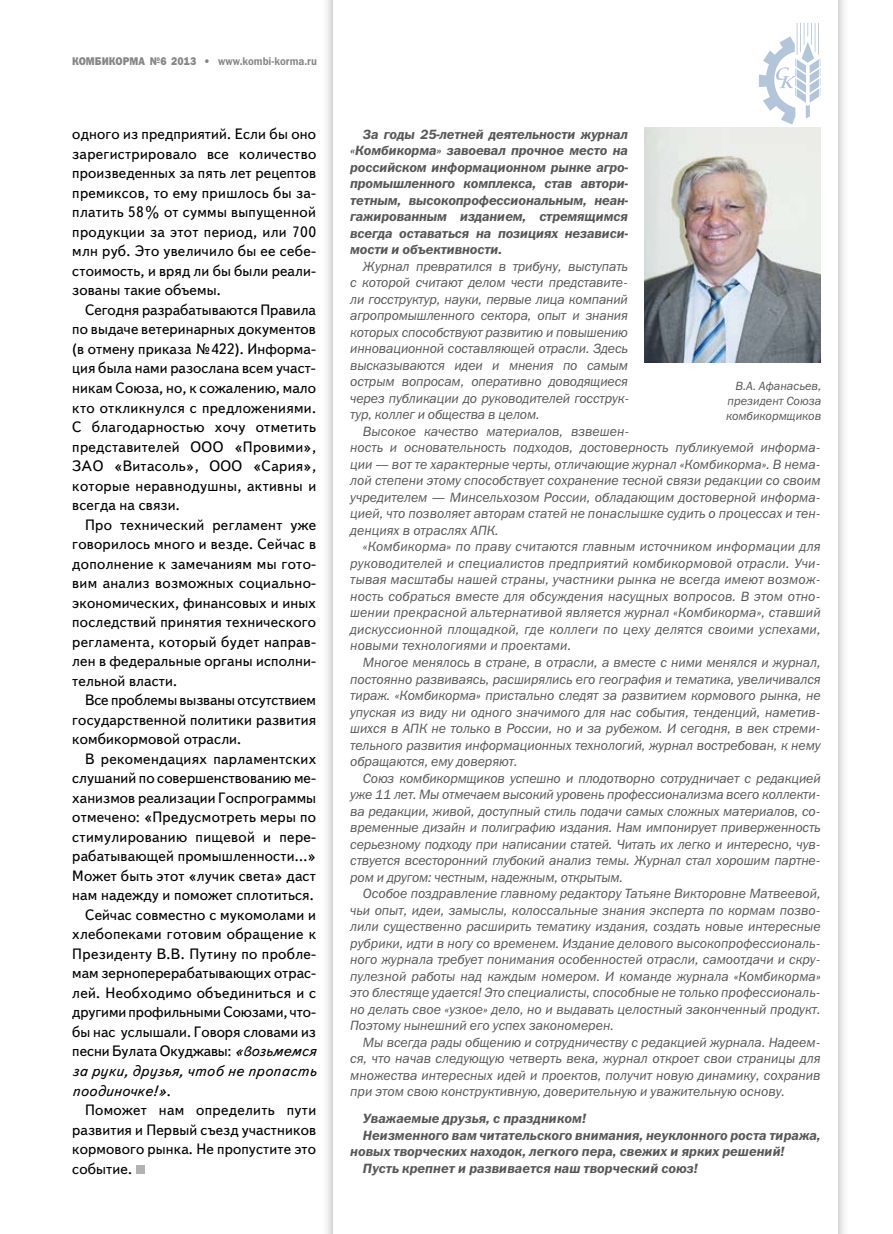
<style>
.page{position:relative;width:893px;height:1234px;background:#fff}
.page>*{position:absolute;margin:0;border:0;box-sizing:border-box;transform-origin:0 0}
.t1{font:15px/19.5px "Text Book C";letter-spacing:.01em;color:#000;text-align:justify}
.t2{font:italic 15px "Text Book C";letter-spacing:.02em;color:#000}
.t3{font:italic 13.5px/16.5px "Franklin Gothic Book C";color:#575756;text-align:justify}
.t4{font:italic 13.5px/16.5px "Franklin Gothic Demi C";color:#575756;text-align:justify}
.t5{font:italic 12px/15px "Franklin Gothic Book C";color:#575756;text-align:justify}
.t6{font:11.25px "Franklin Gothic Demi C";color:#878787;scale:.9 1}
.s1{font-family:"Franklin Gothic Heavy C"}
.s2{font-style:italic}
.s3{font-style:normal}
</style>
<div class="page">
<div style="left:321px;top:0;width:536px;height:1233px;background:#878787;opacity:.75"></div>
<div style="left:333px;top:0;width:505px;height:1233px;background:#fff"></div>
<div style="left:136px;top:1164px;width:8px;height:9px;background:#b2b2b2"></div>
<svg style="left:759px;top:23px;width:61px;height:102px"></svg>
<img style="left:645px;top:128px;width:176px;height:234px">
<p class="t6" style="left:72px;top:54px;width:274px"><span class="s1">КОМБИКОРМА №6 2013 •</span> www.kombi-korma.ru</p>
<p class="t1" style="left:72px;top:125px;width:245px">одного из предприятий. Если бы оно зарегистрировало все количество произведенных за пять лет рецептов премиксов, то ему пришлось бы за&shy;платить 58% от суммы выпущенной продукции за этот период, или 700 млн руб. Это увеличило бы ее себе&shy;стоимость, и вряд ли бы были реали&shy;зованы такие объемы.</p>
<p class="t1" style="left:72px;top:300px;width:245px;text-indent:13px">Сегодня разрабатываются Правила по выдаче ветеринарных документов (в отмену приказа №422). Информа&shy;ция была нами разослана всем участ&shy;никам Союза, но, к сожалению, мало кто откликнулся с предложениями.<br>С благодарностью хочу отметить представителей ООО «Провими», ЗАО «Витасоль», ООО «Сария», которые неравнодушны, активны и всегда на связи.</p>
<p class="t1" style="left:72px;top:515px;width:245px;text-indent:13px">Про технический регламент уже говорилось много и везде. Сейчас в дополнение к замечаниям мы гото&shy;вим анализ возможных социально&shy;экономических, финансовых и иных последствий принятия технического регламента, который будет направ&shy;лен в федеральные органы исполни&shy;тельной власти.</p>
<p class="t1" style="left:72px;top:690px;width:245px;text-indent:13px">Все проблемы вызваны отсутствием государственной политики развития комбикормовой отрасли.</p>
<p class="t1" style="left:85px;top:749px;width:233px">В рекомендациях парламентских</p>
<p class="t1" style="left:72px;top:768px;width:245px">слушаний по совершенствованию ме-</p>
<p class="t1" style="left:72px;top:788px;width:245px">ханизмов реализации Госпрограммы</p>
<p class="t1" style="left:72px;top:807px;width:245px">отмечено: «Предусмотреть меры по</p>
<p class="t1" style="left:72px;top:827px;width:245px">стимулированию пищевой и пере-</p>
<p class="t1" style="left:72px;top:846px;width:245px">рабатывающей промышленности...»</p>
<p class="t1" style="left:72px;top:866px;width:245px">Может быть этот «лучик света» даст</p>
<p class="t1" style="left:72px;top:885px;width:243px">нам надежду и поможет сплотиться.</p>
<p class="t1" style="left:85px;top:905px;width:232px">Сейчас совместно с мукомолами и</p>
<p class="t1" style="left:72px;top:924px;width:245px">хлебопеками готовим обращение к</p>
<p class="t1" style="left:72px;top:944px;width:245px">Президенту В.В. Путину по пробле-</p>
<p class="t1" style="left:72px;top:963px;width:245px">мам зерноперерабатывающих отрас-</p>
<p class="t1" style="left:72px;top:983px;width:245px">лей. Необходимо объединиться и с</p>
<p class="t1" style="left:72px;top:1002px;width:245px">другими профильными Союзами, что-</p>
<p class="t1" style="left:72px;top:1022px;width:245px">бы нас услышали. Говоря словами из</p>
<p class="t1" style="left:72px;top:1041px;width:245px">песни Булата Окуджавы: <span class="s2">«возьмемся</span></p>
<p class="t2" style="left:72px;top:1062px;width:245px">за руки, друзья, чтоб не пропасть</p>
<p class="t2" style="left:72px;top:1081px;width:100px">поодиночке!»<span class="s3">.</span></p>
<p class="t1" style="left:85px;top:1100px;width:233px">Поможет нам определить пути</p>
<p class="t1" style="left:72px;top:1119px;width:245px">развития и Первый съезд участников</p>
<p class="t1" style="left:72px;top:1139px;width:245px">кормового рынка. Не пропустите это</p>
<p class="t1" style="left:72px;top:1158px;width:61px">событие.</p>
<p class="t4" style="left:350px;top:125px;width:279px;text-indent:13px">За годы 25-летней деятельности журнал «Комбикорма» завоевал прочное место на российском информационном рынке агро&shy;промышленного комплекса, став автори&shy;тетным, высокопрофессиональным, неан&shy;гажированным изданием, стремящимся всегда оставаться на позициях независи&shy;мости и объективности.</p>
<p class="t3" style="left:350px;top:258px;width:281px;text-indent:13px">Журнал превратился в трибуну, выступать с которой считают делом чести представите&shy;ли госструктур, науки, первые лица компаний агропромышленного сектора, опыт и знания которых способствуют развитию и повышению инновационной составляющей отрасли. Здесь высказываются идеи и мнения по самым острым вопросам, оперативно доводящиеся через публикации до руководителей госструк&shy;тур, коллег и общества в целом.</p>
<p class="t3" style="left:350px;top:423px;width:472px;text-align:left;text-indent:13px">Высокое качество материалов, взвешен-<br>ность и основательность подходов, достоверность публикуемой информа&shy;ции — вот те характерные черты, отличающие журнал «Комбикорма». В нема&shy;лой степени этому способствует сохранение тесной связи редакции со своим учредителем — Минсельхозом России, обладающим достоверной информа&shy;цией, что позволяет авторам статей не понаслышке судить о процессах и тен&shy;денциях в отраслях АПК.</p>
<p class="t3" style="left:350px;top:538px;width:472px;text-indent:13px">«Комбикорма» по праву считаются главным источником информации для руководителей и специалистов предприятий комбикормовой отрасли. Учи&shy;тывая масштабы нашей страны, участники рынка не всегда имеют возмож&shy;ность собраться вместе для обсуждения насущных вопросов. В этом отно&shy;шении прекрасной альтернативой является журнал «Комбикорма», ставший дискуссионной площадкой, где коллеги по цеху делятся своими успехами, новыми технологиями и проектами.</p>
<p class="t3" style="left:350px;top:654px;width:472px;text-indent:13px">Многое менялось в стране, в отрасли, а вместе с ними менялся и журнал, постоянно развиваясь, расширялись его география и тематика, увеличивался тираж. «Комбикорма» пристально следят за развитием кормового рынка, не упуская из виду ни одного значимого для нас события, тенденций, наметив&shy;шихся в АПК не только в России, но и за рубежом. И сегодня, в век стреми&shy;тельного развития информационных технологий, журнал востребован, к нему обращаются, ему доверяют.</p>
<p class="t3" style="left:350px;top:769px;width:472px;text-indent:13px">Союз комбикормщиков успешно и плодотворно сотрудничает с редакцией уже 11 лет. Мы отмечаем высокий уровень профессионализма всего коллекти&shy;ва редакции, живой, доступный стиль подачи самых сложных материалов, со&shy;временные дизайн и полиграфию издания. Нам импонирует приверженность серьезному подходу при написании статей. Читать их легко и интересно, чув&shy;ствуется всесторонний глубокий анализ темы. Журнал стал хорошим партне&shy;ром и другом: честным, надежным, открытым.</p>
<p class="t3" style="left:350px;top:885px;width:472px;text-indent:13px">Особое поздравление главному редактору Татьяне Викторовне Матвеевой, чьи опыт, идеи, замыслы, колоссальные знания эксперта по кормам позво&shy;лили существенно расширить тематику издания, создать новые интересные рубрики, идти в ногу со временем. Издание делового высокопрофессиональ&shy;ного журнала требует понимания особенностей отрасли, самоотдачи и скру&shy;пулезной работы над каждым номером. И команде журнала «Комбикорма» это блестяще удается! Это специалисты, способные не только профессиональ&shy;но делать свое «узкое» дело, но и выдавать целостный законченный продукт.<br>Поэтому нынешний его успех закономерен.</p>
<p class="t3" style="left:350px;top:1033px;width:472px;text-indent:13px">Мы всегда рады общению и сотрудничеству с редакцией журнала. Надеем&shy;ся, что начав следующую четверть века, журнал откроет свои страницы для множества интересных идей и проектов, получит новую динамику, сохранив при этом свою конструктивную, доверительную и уважительную основу.</p>
<p class="t4" style="left:363px;top:1109px;width:225px">Уважаемые друзья, с праздником!</p>
<p class="t4" style="left:363px;top:1126px;width:459px">Неизменного вам читательского внимания, неуклонного роста тиража,</p>
<p class="t4" style="left:350px;top:1142px;width:436px">новых творческих находок, легкого пера, свежих и ярких решений!</p>
<p class="t4" style="left:363px;top:1159px;width:337px">Пусть крепнет и развивается наш творческий союз!</p>
<p class="t5" style="left:726px;top:378px;width:97px;text-indent:10px">В.А. Афанасьев, президент Союза комбикормщиков</p>
</div>
